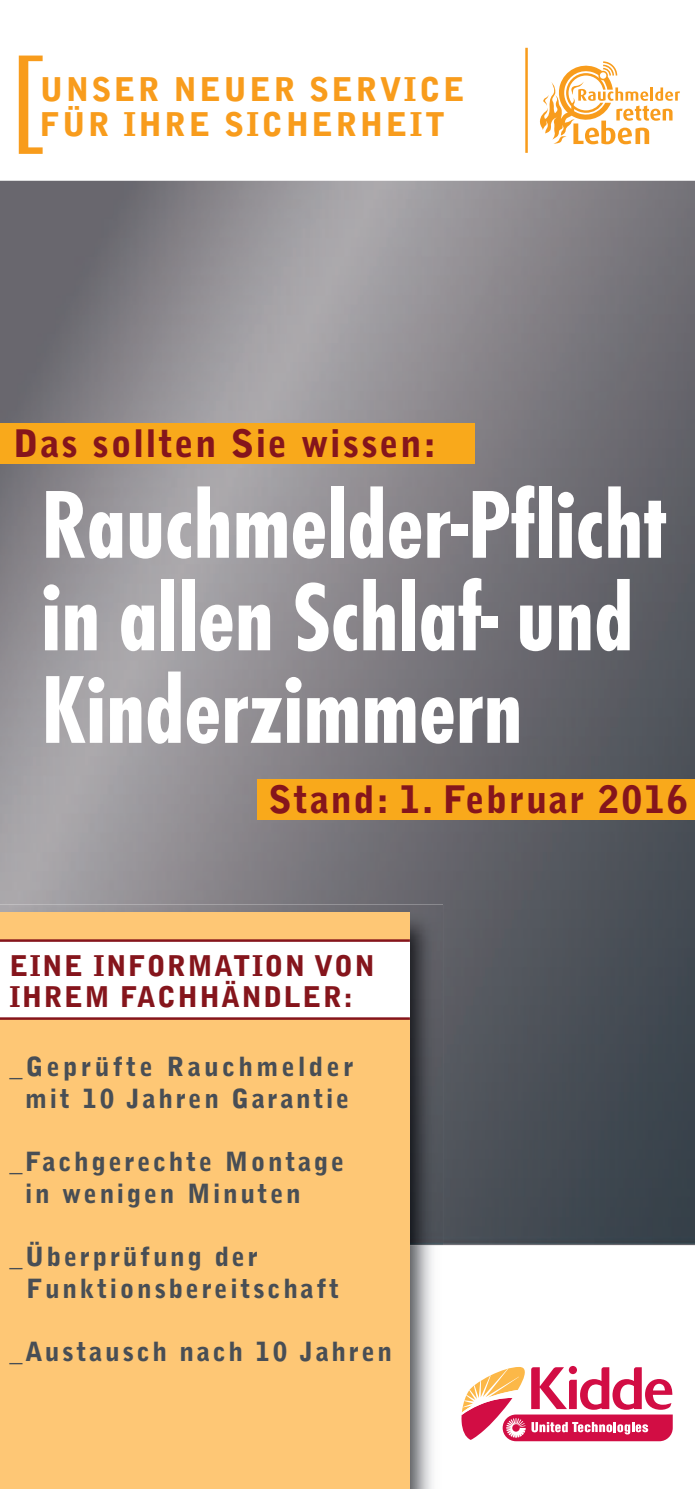
<style>
.page{position:relative;width:695px;height:1489px;background:#fff}
.page>*{position:absolute;margin:0;border:0;box-sizing:border-box;transform-origin:0 0}
.t1{font:700 condensed 100px/92.5px "Futura T";letter-spacing:-.005em;color:#fff}
.t2{font:900 37.75px "Bell Gothic";letter-spacing:.05em;color:#85151c}
.t3{font:900 32.5px/35px "Bell Gothic Std";letter-spacing:.075em;color:#f89c1c}
.t4{font:900 28.25px/31px "Bell Gothic";letter-spacing:.05em;color:#85151c}
.t5{font:900 26.25px/31.5px "Bell Gothic";letter-spacing:.1em;color:#484e55}
.t6{font:900 26.25px/31.5px "Bell Gothic";letter-spacing:.125em;color:#484e55;text-align:center}
</style>
<div class="page">
<svg style="left:539px;top:61px;width:141px;height:83px"></svg>
<hr style="left:525px;top:48px;width:2px;height:105px;background:#f89c1c">
<svg style="left:19px;top:56px;width:24px;height:98px"></svg>
<svg style="left:461px;top:1366px;width:211px;height:74px"></svg>
<img style="left:0;top:181px;width:694px;height:1063px">
<div style="left:0;top:423px;width:474px;height:40px;background:#f9a91b"></div>
<div style="left:257px;top:778px;width:437px;height:41px;background:#f9a91b"></div>
<img style="left:0;top:904px;width:443px;height:584px">
<div style="left:0;top:912px;width:410px;height:576px;background:#fec775"></div>
<div style="left:0;top:940px;width:410px;height:78px;background:#fff"></div>
<hr style="left:0;top:939px;width:410px;height:2px;background:#85151c">
<hr style="left:0;top:1017px;width:410px;height:2px;background:#85151c">
<p class="t3" style="left:40px;top:75px;width:426px">UNSER NEUER SERVICE<br>FÜR IHRE SICHERHEIT</p>
<h2 class="t2" style="left:13px;top:429px;width:424px">Das sollten Sie wissen:</h2>
<h1 class="t1" style="left:41px;top:477px;width:626px">Rauchmelder-Pflicht in allen Schlaf- und<br>Kinderzimmern</h1>
<h2 class="t2" style="left:268px;top:785px;width:421px">Stand: 1. Februar 2016</h2>
<p class="t4" style="left:9px;top:952px;width:367px">EINE INFORMATION VON<br>IHREM FACHHÄNDLER:</p>
<p class="t6" style="left:9px;top:1053px;width:345px">_Geprüfte Rauchmelder mit 10 Jahren Garantie</p>
<p class="t5" style="left:25px;top:1147px;width:321px;text-indent:-16px">_Fachgerechte Montage in wenigen Minuten</p>
<p class="t5" style="left:26px;top:1242px;width:314px;text-indent:-17px">_Überprüfung der<br>Funktionsbereitschaft</p>
<p class="t5" style="left:9px;top:1337px;width:384px">_Austausch nach 10 Jahren</p>
</div>
